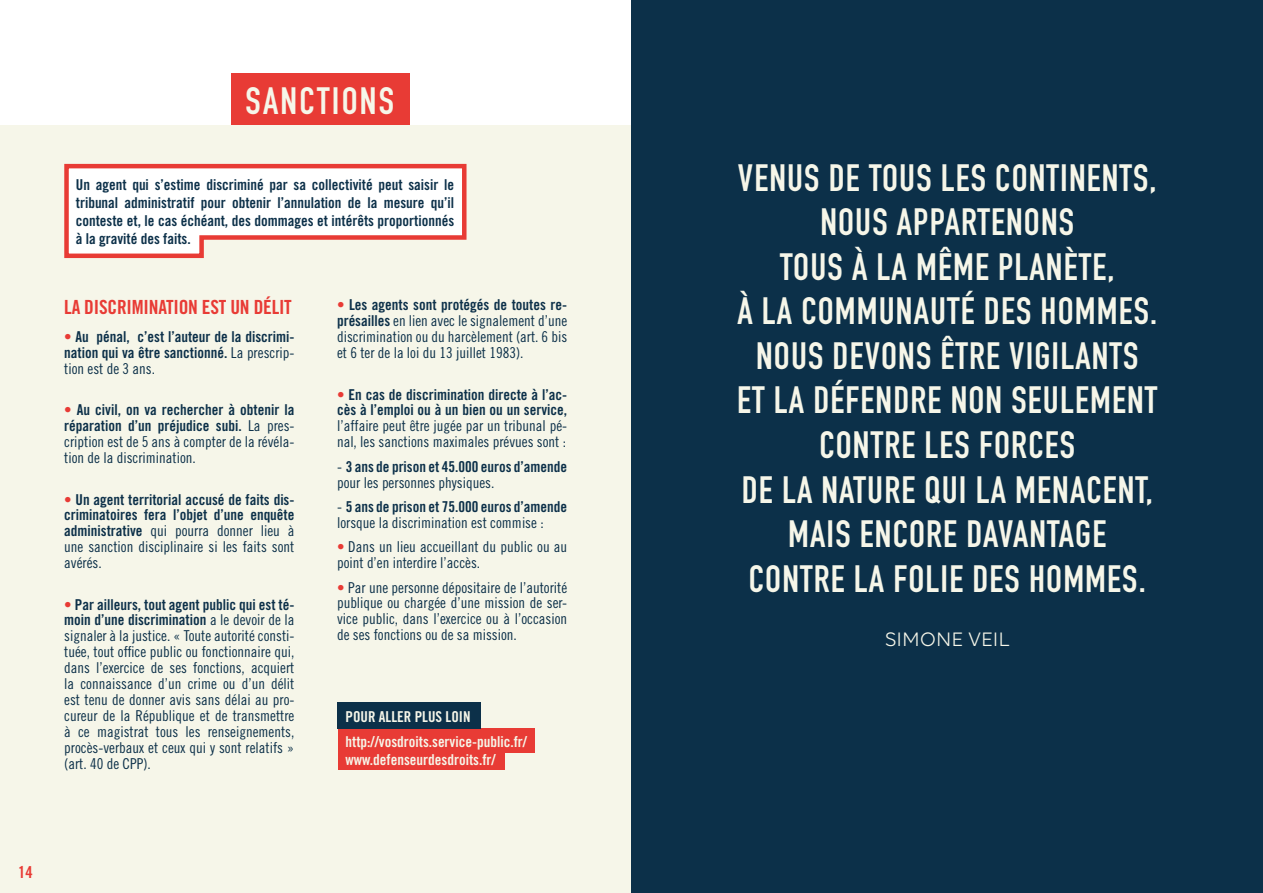
<style>
.page{position:relative;width:1263px;height:893px;background:#fff}
.page>*{position:absolute;margin:0;border:0;box-sizing:border-box;transform-origin:0 0}
.t1{font:700 37.5px/44.5px "DIN Condensed";letter-spacing:.03em;color:#f6f6e9;text-align:center}
.t2{font:700 37.5px "DIN Condensed";letter-spacing:.06em;color:#f6f6e9}
.t3{font:21px "Volte";color:#f6f6e9}
.t4{font:19.5px "Trade Gothic Bold Cond Twenty";letter-spacing:-.01em;color:#e83b35}
.t5{font:16.5px "Trade Gothic Bold Cond Twenty";color:#e83b35}
.t6{font:15px/15.9px "Trade Gothic Cond Eighteen";color:#0c3049;text-align:justify}
.t7{font:15px/15.9px "Trade Gothic Bold Cond Twenty";color:#0c3049}
.t8{font:15px/24.5px "Trade Gothic Bold Cond Twenty";color:#f6f6e9}
.s1{font-family:"Trade Gothic Cond Eighteen";color:#e83b35}
.s2{font-family:"Trade Gothic Cond Eighteen"}
.s3{font-family:"Trade Gothic Bold Cond Twenty"}
.s4{color:#e83b35}
</style>
<div class="page">
<div style="left:0;top:0;width:631px;height:893px;background:#f6f6e9"></div>
<div style="left:0;top:0;width:1263px;height:125px;background:#fff"></div>
<div style="left:231px;top:74px;width:178px;height:51px;background:#e83b35"></div>
<div style="left:631px;top:0;width:632px;height:893px;background:#0c3049"></div>
<svg style="left:64px;top:163px;width:403px;height:96px;background:#fbe7e4"></svg>
<div style="left:338px;top:728px;width:197px;height:25px;background:#e83b35"></div>
<div style="left:338px;top:702px;width:143px;height:26px;background:#0c3049"></div>
<div style="left:338px;top:745px;width:166px;height:25px;background:#e83b35"></div>
<h1 class="t2" style="left:246px;top:75px;width:150px">SANCTIONS</h1>
<p class="t7" style="left:76px;top:175px;width:380px;line-height:18px;text-align:justify">Un agent qui s’estime discriminé par sa collectivité peut saisir le tribunal administratif pour obtenir l’annulation de la mesure qu’il conteste et, le cas échéant, des dommages et intérêts proportionnés à la gravité des faits.</p>
<h3 class="t4" style="left:64px;top:295px;width:229px">LA DISCRIMINATION EST UN DÉLIT</h3>
<p class="t7" style="left:64px;top:329px;width:232px"><span class="s1">•</span> Au pénal, c’est l’auteur de la discrimi&shy;nation qui va être sanctionné. <span class="s2">La prescrip-</span></p>
<p class="t6" style="left:64px;top:361px;width:92px">tion est de 3 ans.</p>
<p class="t7" style="left:64px;top:402px;width:232px"><span class="s1">•</span> Au civil, on va rechercher à obtenir la réparation d’un préjudice subi. <span class="s2">La pres-</span></p>
<p class="t6" style="left:64px;top:434px;width:232px">cription est de 5 ans à compter de la révéla&shy;tion de la discrimination.</p>
<p class="t7" style="left:64px;top:491px;width:232px"><span class="s1">•</span> Un agent territorial accusé de faits dis&shy;criminatoires fera l’objet d’une enquête</p>
<p class="t6" style="left:64px;top:523px;width:232px"><span class="s3">administrative</span> qui pourra donner lieu à une sanction disciplinaire si les faits sont avérés.</p>
<p class="t7" style="left:64px;top:596px;width:232px"><span class="s1">•</span> Par ailleurs, tout agent public qui est té&shy;moin d’une discrimination <span class="s2">a le devoir de la</span></p>
<p class="t6" style="left:64px;top:628px;width:232px">signaler à la justice. « Toute autorité consti&shy;tuée, tout office public ou fonctionnaire qui, dans l’exercice de ses fonctions, acquiert la connaissance d’un crime ou d’un délit est tenu de donner avis sans délai au pro&shy;cureur de la République et de transmettre à ce magistrat tous les renseignements, procès-verbaux et ceux qui y sont relatifs » (art. 40 de CPP).</p>
<p class="t7" style="left:337px;top:297px;width:232px"><span class="s1">•</span> Les agents sont protégés de toutes re-</p>
<p class="t6" style="left:337px;top:313px;width:232px"><span class="s3">présailles</span> en lien avec le signalement d’une discrimination ou du harcèlement (art. 6 bis et 6 ter de la loi du 13 juillet 1983).</p>
<p class="t7" style="left:337px;top:386px;width:232px"><span class="s1">•</span> En cas de discrimination directe à l’ac&shy;cès à l’emploi ou à un bien ou un service,</p>
<p class="t6" style="left:337px;top:418px;width:232px">l’affaire peut être jugée par un tribunal pé&shy;nal, les sanctions maximales prévues sont :</p>
<p class="t7" style="left:337px;top:458px;width:232px"><span class="s2">-</span> 3 ans de prison et 45.000 euros d’amende</p>
<p class="t6" style="left:337px;top:474px;width:159px">pour les personnes physiques.</p>
<p class="t7" style="left:337px;top:499px;width:232px"><span class="s2">-</span> 5 ans de prison et 75.000 euros d’amende</p>
<p class="t6" style="left:337px;top:514px;width:208px">lorsque la discrimination est commise :</p>
<p class="t6" style="left:337px;top:539px;width:232px"><span class="s4">•</span> Dans un lieu accueillant du public ou au point d’en interdire l’accès.</p>
<p class="t6" style="left:337px;top:579px;width:232px"><span class="s4">•</span> Par une personne dépositaire de l’autorité publique ou chargée d’une mission de ser&shy;vice public, dans l’exercice ou à l’occasion de ses fonctions ou de sa mission.</p>
<p class="t8" style="left:345px;top:704px;width:183px">POUR ALLER PLUS LOIN http://vosdroits.service-public.fr/</p>
<p class="t8" style="left:345px;top:747px;width:152px">www.defenseurdesdroits.fr/</p>
<p class="t5" style="left:18px;top:862px;width:16px">14</p>
<p class="t1" style="left:737px;top:155px;width:422px">VENUS DE TOUS LES CONTINENTS,<br>NOUS APPARTENONS<br>TOUS À LA MÊME PLANÈTE,<br>À LA COMMUNAUTÉ DES HOMMES.<br>NOUS DEVONS ÊTRE VIGILANTS<br>ET LA DÉFENDRE NON SEULEMENT<br>CONTRE LES FORCES<br>DE LA NATURE QUI LA MENACENT,<br>MAIS ENCORE DAVANTAGE<br>CONTRE LA FOLIE DES HOMMES.</p>
<h2 class="t3" style="left:885px;top:627px;width:127px">SIMONE VEIL</h2>
</div>
